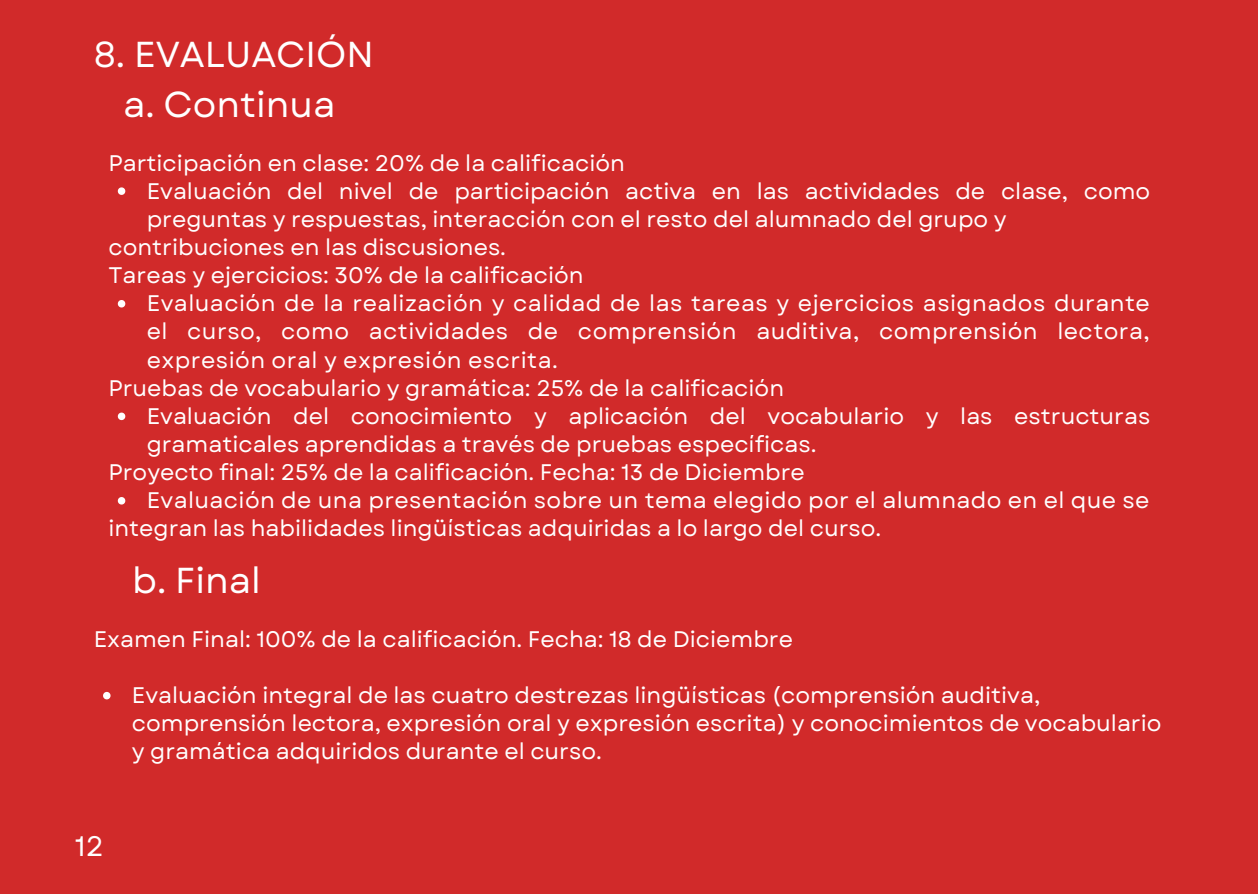
<style>
.page{position:relative;width:1258px;height:894px;background:#fff}
.page>*{position:absolute;margin:0;border:0;box-sizing:border-box;transform-origin:0 0}
.t1{font:36px/49.5px "Garet";color:#fff;text-align:center}
.t2{font:28.2px "Garet";color:#fff}
.t3{font:22.5px/28.2px "Garet";color:#fff}
</style>
<div class="page">
<div style="left:0;top:0;width:1258px;height:893px;background:#d12a2a"></div>
<svg style="left:103px;top:691px;width:8px;height:8px"></svg>
<svg style="left:118px;top:187px;width:7px;height:8px"></svg>
<svg style="left:118px;top:300px;width:7px;height:7px"></svg>
<svg style="left:118px;top:412px;width:7px;height:8px"></svg>
<svg style="left:118px;top:497px;width:7px;height:7px"></svg>
<p class="t1" style="left:94px;top:30px;width:282px">8. EVALUACIÓN a. Continua</p>
<p class="t3" style="left:108px;top:149px;width:518px">Participación en clase: 20% de la calificación</p>
<p class="t3" style="left:147px;top:177px;width:1005px">Evaluación del nivel de participación activa en las actividades de clase, como preguntas y respuestas, interacción con el resto del alumnado del grupo y</p>
<p class="t3" style="left:108px;top:233px;width:399px">contribuciones en las discusiones.</p>
<p class="t3" style="left:108px;top:261px;width:477px">Tareas y ejercicios: 30% de la calificación</p>
<p class="t3" style="left:147px;top:289px;width:1005px;text-align:justify">Evaluación de la realización y calidad de las tareas y ejercicios asignados durante el curso, como actividades de comprensión auditiva, comprensión lectora, expresión oral y expresión escrita.</p>
<p class="t3" style="left:147px;top:402px;width:1005px">Evaluación del conocimiento y aplicación del vocabulario y las estructuras gramaticales aprendidas a través de pruebas específicas.</p>
<p class="t3" style="left:147px;top:486px;width:1004px">Evaluación de una presentación sobre un tema elegido por el alumnado en el que se</p>
<p class="t3" style="left:108px;top:374px;width:677px">Pruebas de vocabulario y gramática: 25% de la calificación</p>
<p class="t3" style="left:108px;top:458px;width:698px">Proyecto final: 25% de la calificación. Fecha: 13 de Diciembre</p>
<p class="t3" style="left:108px;top:514px;width:774px">integran las habilidades lingüísticas adquiridas a lo largo del curso.</p>
<p class="t1" style="left:132px;top:555px;width:130px">b. Final</p>
<p class="t3" style="left:94px;top:624px;width:701px">Examen Final: 100% de la calificación. Fecha: 18 de Diciembre</p>
<p class="t2" style="left:75px;top:825px;width:30px">12</p>
<p class="t3" style="left:132px;top:681px;width:1031px">Evaluación integral de las cuatro destrezas lingüísticas (comprensión auditiva, comprensión lectora, expresión oral y expresión escrita) y conocimientos de vocabulario y gramática adquiridos durante el curso.</p>
</div>
